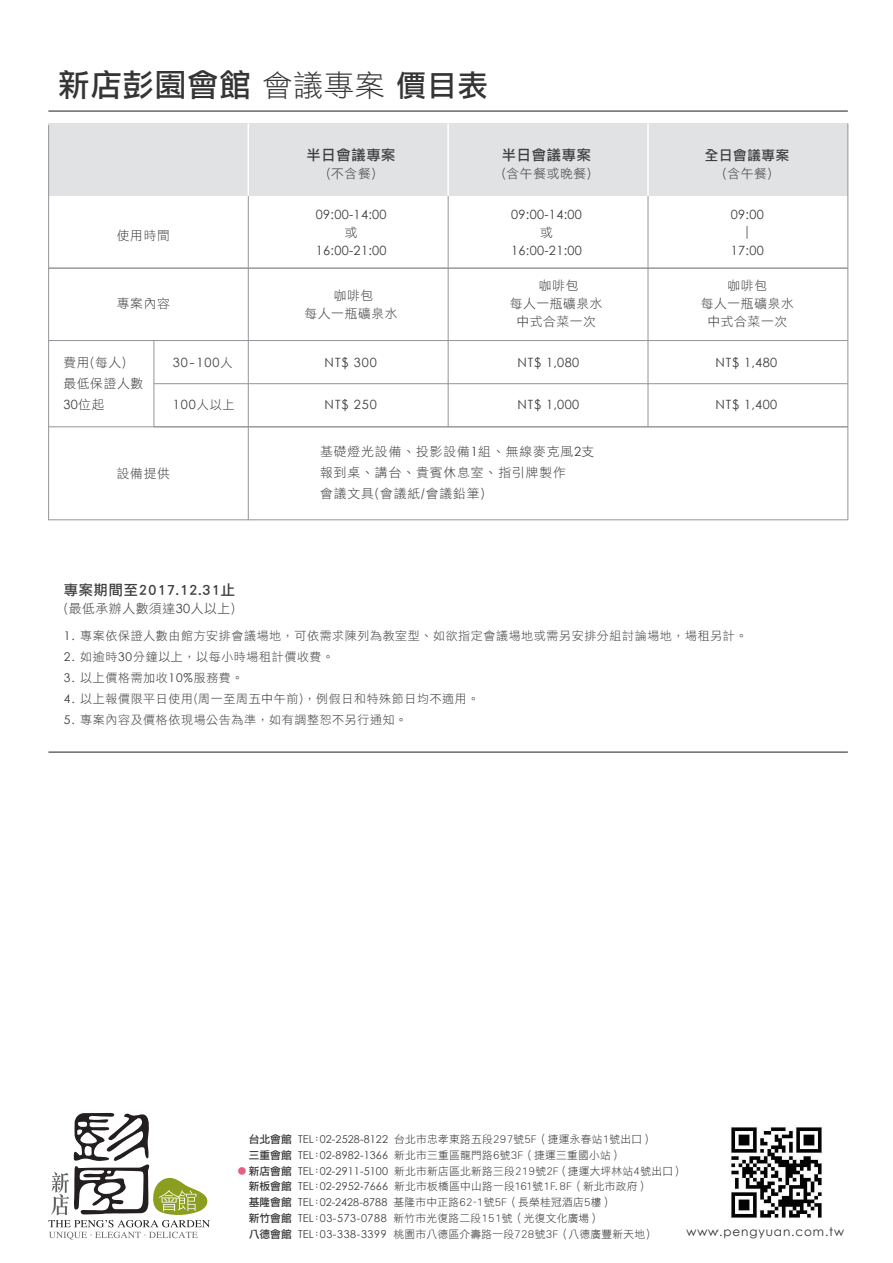
<style>
.page{position:relative;width:893px;height:1263px;background:#fff}
.page>*{position:absolute;margin:0;border:0;box-sizing:border-box;transform-origin:0 0}
.t1{font:31.5px "DF Li Hei Std W5";letter-spacing:.025em;color:#363536}
.t2{font:15px "DF Li Hei Std W5";letter-spacing:.05em;color:#3e3e3f}
.t3{font:14.25px "DF Li Hei Std W5";letter-spacing:.05em;color:#3e3e3f}
.t4{font:13.5px "DF Li Hei Std W5";letter-spacing:.05em;color:#3e3e3f}
.t5{font:12.75px "Century Gothic";letter-spacing:.025em;color:#3e3e3f}
.t6{font:12.75px/18px "DF Li Hei Std W3";letter-spacing:.05em;color:#3e3e3f;text-align:center}
.t7{font:12.75px/21px "DF Li Hei Std W3";letter-spacing:.075em;color:#3e3e3f}
.t8{font:12px "DF Li Hei Std W3";letter-spacing:.05em;color:#3e3e3f}
.t9{font:12px "Century Gothic";letter-spacing:.075em;color:#312f30}
.t10{font:10.65px/15.8px "DFPG Li Hei Lt MP BF";letter-spacing:.025em;color:#363536}
.t11{font:8.55px "DF Li Hei Std W5";color:#e76083}
.s1{font-family:"DF Li Hei Std W3";font-size:30px}
.s2{font-size:30px}
.s3{font-family:"DF Li Hei Std W3"}
.s4{font-family:"DF Li Hei Std W3";font-size:12px}
.s5{font-family:"Century Gothic"}
.s6{font-size:14.25px}
.s7{font-family:"DF Li Hei Std W5"}
.s8{font-family:"Century Gothic";font-size:10.8px;color:#3e3e3f}
.s9{font-family:"Adobe Ming Std";font-weight:300;font-size:10.8px;color:#3e3e3f}
</style>
<div class="page">
<div style="left:48px;top:123px;width:800px;height:73px;background:#e1e2e4"></div>
<hr style="left:48px;top:111px;width:800px;height:1px;background:#363536">
<hr style="left:48px;top:752px;width:800px;height:1px;background:#363536">
<hr style="left:48px;top:519px;width:800px;height:1px;background:#939598">
<hr style="left:48px;top:268px;width:800px;height:1px;background:#939598">
<hr style="left:154px;top:427px;width:694px;height:1px;background:#939598">
<hr style="left:48px;top:340px;width:800px;height:1px;background:#939598">
<hr style="left:154px;top:383px;width:694px;height:1px;background:#939598">
<hr style="left:48px;top:426px;width:800px;height:1px;background:#939598">
<hr style="left:648px;top:196px;width:1px;height:231px;background:#939598">
<hr style="left:647px;top:123px;width:2px;height:73px;background:#fff">
<hr style="left:848px;top:123px;width:1px;height:397px;background:#939598">
<hr style="left:448px;top:196px;width:1px;height:231px;background:#939598">
<hr style="left:447px;top:123px;width:2px;height:73px;background:#fff">
<hr style="left:248px;top:196px;width:1px;height:324px;background:#939598">
<hr style="left:248px;top:123px;width:1px;height:73px;background:#fff">
<hr style="left:154px;top:341px;width:1px;height:86px;background:#939598">
<hr style="left:48px;top:125px;width:1px;height:395px;background:#939598">
<img style="left:730px;top:1126px;width:93px;height:93px">
<svg style="left:48px;top:1112px;width:162px;height:128px"></svg>
<h1 class="t1" style="left:58px;top:68px;width:431px">新店彭園會館<span class="s1">會議專案</span> <span class="s2">價目表</span></h1>
<p class="t6" style="left:117px;top:226px;width:54px">使用時間</p>
<h3 class="t3" style="left:306px;top:147px;width:91px">半日會議專案</h3>
<p class="t6" style="left:326px;top:164px;width:51px">(不含餐)</p>
<p class="t5" style="left:316px;top:207px;width:72px">09:00-14:00</p>
<p class="t6" style="left:345px;top:223px;width:14px">或</p>
<p class="t5" style="left:316px;top:243px;width:72px">16:00-21:00</p>
<h3 class="t3" style="left:502px;top:147px;width:91px">半日會議專案</h3>
<p class="t6" style="left:502px;top:164px;width:91px">(含午餐或晚餐)</p>
<p class="t5" style="left:511px;top:207px;width:72px">09:00-14:00</p>
<p class="t6" style="left:540px;top:223px;width:14px">或</p>
<p class="t5" style="left:511px;top:243px;width:72px">16:00-21:00</p>
<p class="t4" style="left:705px;top:147px;width:86px">全日會議專案</p>
<p class="t6" style="left:722px;top:164px;width:51px">(含午餐)</p>
<p class="t5" style="left:731px;top:207px;width:35px">09:00</p>
<p class="t6" style="left:741px;top:223px;width:14px">｜</p>
<p class="t5" style="left:731px;top:243px;width:35px">17:00</p>
<p class="t6" style="left:510px;top:277px;width:95px">咖啡包<br>每人一瓶礦泉水中式合菜一次</p>
<p class="t6" style="left:117px;top:295px;width:54px">專案內容</p>
<p class="t6" style="left:305px;top:286px;width:95px">咖啡包<br>每人一瓶礦泉水</p>
<p class="t6" style="left:701px;top:277px;width:95px">咖啡包<br>每人一瓶礦泉水中式合菜一次</p>
<p class="t6" style="left:64px;top:351px;width:81px;line-height:21px;text-align:left">費用(每人)<br>最低保證人數</p>
<p class="t5" style="left:64px;top:396px;width:42px">30<span class="s3">位起</span></p>
<p class="t5" style="left:173px;top:354px;width:61px">30-100<span class="s4">人</span></p>
<p class="t5" style="left:173px;top:396px;width:63px">100<span class="s4">人以上</span></p>
<p class="t5" style="left:325px;top:354px;width:54px">NT$ 300</p>
<p class="t5" style="left:325px;top:396px;width:54px">NT$ 250</p>
<p class="t5" style="left:517px;top:354px;width:63px">NT$ 1,080</p>
<p class="t5" style="left:517px;top:396px;width:63px">NT$ 1,000</p>
<p class="t5" style="left:715px;top:354px;width:63px">NT$ 1,480</p>
<p class="t5" style="left:715px;top:396px;width:63px">NT$ 1,400</p>
<p class="t6" style="left:117px;top:464px;width:54px">設備提供</p>
<p class="t7" style="left:320px;top:441px;width:276px">基礎燈光設備、投影設備<span class="s5">1</span>組、無線麥克風<span class="s5">2</span>支報到桌、講台、貴賓休息室、指引牌製作<br>會議文具(會議紙/會議鉛筆)</p>
<h2 class="t2" style="left:64px;top:581px;width:173px"><span class="s6">專案期間至</span>2017.12.31<span class="s6">止</span></h2>
<p class="t6" style="left:64px;top:599px;width:173px">(最低承辦人數須達<span class="s5">30</span>人以上)</p>
<p class="t8" style="left:64px;top:629px;width:685px"><span class="s5">1.</span> 專案依保證人數由館方安排會議場地，可依需求陳列為教室型、如欲指定會議場地或需另安排分組討論場地，場租另計。</p>
<p class="t8" style="left:64px;top:650px;width:272px"><span class="s5">2.</span> 如逾時<span class="s5">30</span>分鐘以上，以每小時場租計價收費。</p>
<p class="t8" style="left:64px;top:671px;width:181px"><span class="s5">3.</span> 以上價格需加收<span class="s5">10%</span>服務費。</p>
<p class="t8" style="left:64px;top:692px;width:417px"><span class="s5">4.</span> 以上報價限平日使用(周一至周五中午前)，例假日和特殊節日均不適用。</p>
<p class="t8" style="left:64px;top:713px;width:345px"><span class="s5">5.</span> 專案內容及價格依現場公告為準，如有調整恕不另行通知。</p>
<p class="t10" style="left:249px;top:1131px;width:436px"><span class="s7">台北會館</span> <span class="s8">TEL</span><span class="s9">：</span><span class="s8">02-2528-8122</span> 台北市忠孝東路五段297號5F（捷運永春站1號出口）<br><span class="s7">三重會館</span> <span class="s8">TEL</span><span class="s9">：</span><span class="s8">02-8982-1366</span> 新北市三重區龍門路6號3F（捷運三重國小站）<br><span class="s7">新店會館</span> <span class="s8">TEL</span><span class="s9">：</span><span class="s8">02-2911-5100</span> 新北市新店區北新路三段219號2F（捷運大坪林站4號出口）<span class="s7">新板會館</span> <span class="s8">TEL</span><span class="s9">：</span><span class="s8">02-2952-7666</span> 新北市板橋區中山路一段161號1F. 8F（新北市政府）<br><span class="s7">基隆會館</span> <span class="s8">TEL</span><span class="s9">：</span><span class="s8">02-2428-8788</span> 基隆市中正路62-1號5F（長榮桂冠酒店5樓）<br><span class="s7">新竹會館</span> <span class="s8">TEL</span><span class="s9">：</span><span class="s8">03-573-0788</span> 新竹市光復路二段151號（光復文化廣場）<br><span class="s7">八德會館</span> <span class="s8">TEL</span><span class="s9">：</span><span class="s8">03-338-3399</span> 桃園市八德區介壽路一段728號3F（八德廣豐新天地）</p>
<p class="t11" style="left:238px;top:1166px;width:10px">●</p>
<p class="t9" style="left:686px;top:1224px;width:159px">www.pengyuan.com.tw</p>
</div>
